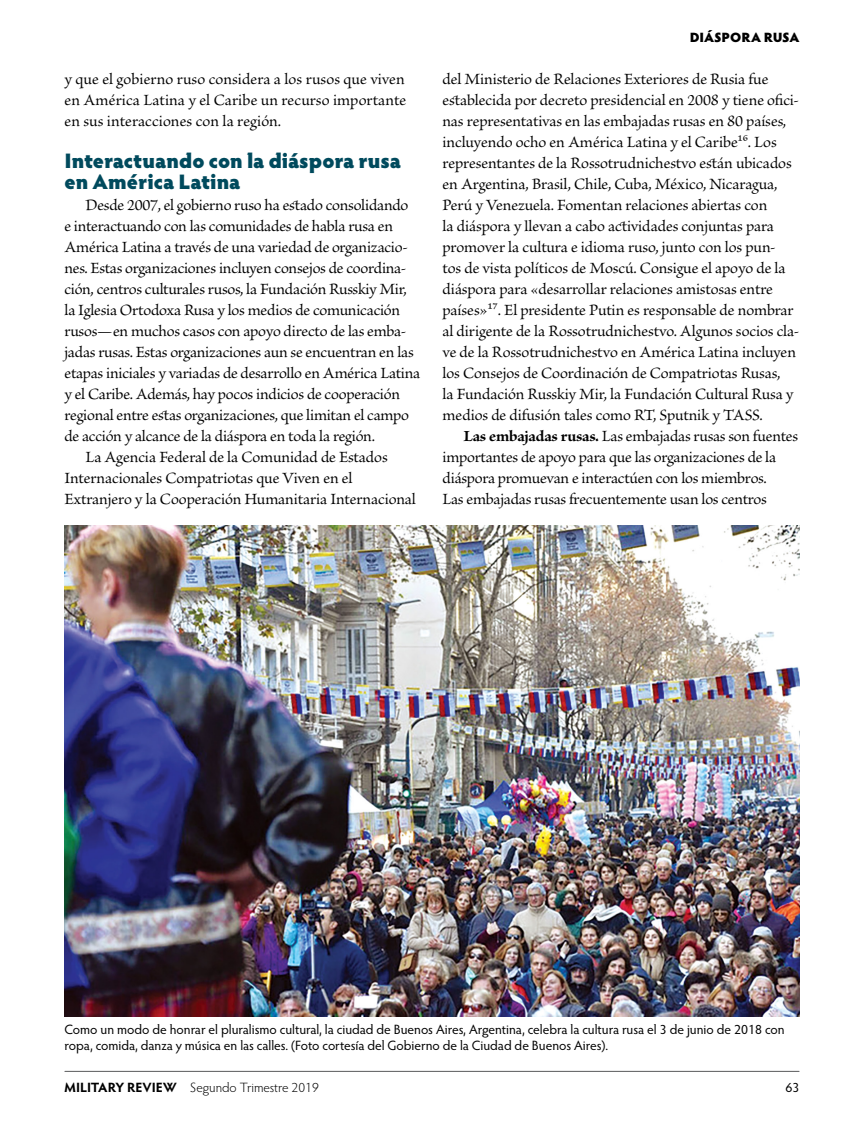
<style>
.page{position:relative;width:864px;height:1134px;background:#fff}
.page>*{position:absolute;margin:0;border:0;box-sizing:border-box;transform-origin:0 0}
.t1{font:900 21px/21px "Hypatia Sans Pro";color:#004a5d}
.t2{font:16.5px/21px "Brioso Pro";letter-spacing:-.01em;color:#000}
.t3{font:13.5px/16.5px "Hypatia Sans Pro";color:#000}
.t4{font:300 13.5px "Hypatia Sans Pro";color:#000}
.t5{font:900 13.5px "Hypatia Sans Pro";letter-spacing:-.005em;color:#000}
.s1{font-weight:700}
</style>
<div class="page">
<hr style="left:65px;top:1071px;width:734px;height:1px;background:#58595b">
<img style="left:64px;top:525px;width:736px;height:492px">
<p class="t2" style="left:64px;top:69px;width:343px;text-align:justify">y que el gobierno ruso considera a los rusos que viven en América Latina y el Caribe un recurso importante en sus interacciones con la región.</p>
<p class="t1" style="left:64px;top:149px;width:338px">Interactuando con la diáspora rusa en América Latina</p>
<p class="t2" style="left:86px;top:195px;width:325px">Desde 2007, el gobierno ruso ha estado consolidando</p>
<p class="t2" style="left:64px;top:216px;width:330px">e interactuando con las comunidades de habla rusa en</p>
<p class="t2" style="left:64px;top:237px;width:345px">América Latina a través de una variedad de organizacio-</p>
<p class="t2" style="left:64px;top:258px;width:343px">nes. Estas organizaciones incluyen consejos de coordina-</p>
<p class="t2" style="left:64px;top:279px;width:344px">ción, centros culturales rusos, la Fundación Russkiy Mir,</p>
<p class="t2" style="left:64px;top:300px;width:337px">la Iglesia Ortodoxa Rusa y los medios de comunicación</p>
<p class="t2" style="left:64px;top:321px;width:343px">rusos—en muchos casos con apoyo directo de las emba-</p>
<p class="t2" style="left:64px;top:342px;width:351px">jadas rusas. Estas organizaciones aun se encuentran en las</p>
<p class="t2" style="left:64px;top:363px;width:357px">etapas iniciales y variadas de desarrollo en América Latina</p>
<p class="t2" style="left:64px;top:384px;width:337px">y el Caribe. Además, hay pocos indicios de cooperación</p>
<p class="t2" style="left:64px;top:405px;width:346px">regional entre estas organizaciones, que limitan el campo</p>
<p class="t2" style="left:64px;top:426px;width:312px">de acción y alcance de la diáspora en toda la región.</p>
<p class="t2" style="left:85px;top:447px;width:304px">La Agencia Federal de la Comunidad de Estados</p>
<p class="t2" style="left:64px;top:468px;width:290px">Internacionales Compatriotas que Viven en el</p>
<p class="t2" style="left:64px;top:489px;width:353px">Extranjero y la Cooperación Humanitaria Internacional</p>
<p class="t5" style="left:690px;top:27px;width:111px">DIÁSPORA RUSA</p>
<p class="t2" style="left:442px;top:69px;width:358px">del Ministerio de Relaciones Exteriores de Rusia fue establecida por decreto presidencial en 2008 y tiene ofici&shy;nas representativas en las embajadas rusas en 80 países, incluyendo ocho en América Latina y el Caribe16. Los representantes de la Rossotrudnichestvo están ubicados en Argentina, Brasil, Chile, Cuba, México, Nicaragua, Perú y Venezuela. Fomentan relaciones abiertas con<br>la diáspora y llevan a cabo actividades conjuntas para promover la cultura e idioma ruso, junto con los pun-<br>tos de vista políticos de Moscú. Consigue el apoyo de la diáspora para «desarrollar relaciones amistosas entre países»17. El presidente Putin es responsable de nombrar al dirigente de la Rossotrudnichestvo. Algunos socios cla&shy;ve de la Rossotrudnichestvo en América Latina incluyen los Consejos de Coordinación de Compatriotas Rusas,<br>la Fundación Russkiy Mir, la Fundación Cultural Rusa y medios de difusión tales como RT, Sputnik y TASS.</p>
<p class="t2" style="left:442px;top:426px;width:357px;text-indent:21px"><span class="s1">Las embajadas rusas.</span> Las embajadas rusas son fuentes importantes de apoyo para que las organizaciones de la diáspora promuevan e interactúen con los miembros.<br>Las embajadas rusas frecuentemente usan los centros</p>
<p class="t3" style="left:64px;top:1020px;width:722px">Como un modo de honrar el pluralismo cultural, la ciudad de Buenos Aires, Argentina, celebra la cultura rusa el 3 de junio de 2018 con ropa, comida, danza y música en las calles. (Foto cortesía del Gobierno de la Ciudad de Buenos Aires).</p>
<p class="t4" style="left:64px;top:1079px;width:256px"><span class="s1">MILITARY REVIEW</span> Segundo Trimestre 2019</p>
<p class="t3" style="left:786px;top:1079px;width:15px">63</p>
</div>
